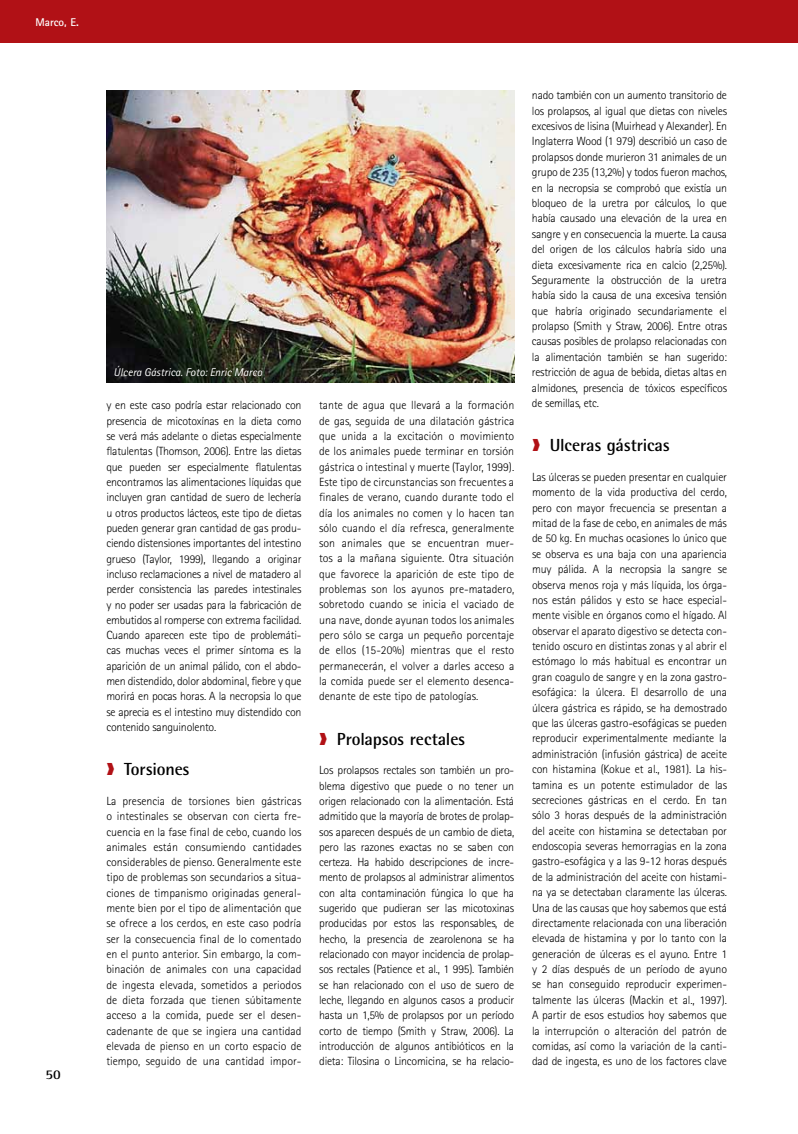
<style>
.page{position:relative;width:798px;height:1134px;background:#fff}
.page>*{position:absolute;margin:0;border:0;box-sizing:border-box;transform-origin:0 0}
.t1{font:700 17.5px "Rotis Semi Sans";letter-spacing:-.01em;color:#000}
.t2{font:700 13.75px "Rotis Serif";color:#000}
.t3{font:300 11.88px/15.2px "Rotis Sans Serif";letter-spacing:-.015em;color:#000;text-align:justify}
.t4{font:italic 11.25px "Rotis Sans Serif";color:#fff}
.t5{font:700 11.25px "Rotis Sans Serif";color:#fff}
.s1{color:#b11116}
</style>
<div class="page">
<div style="left:0;top:0;width:797px;height:43px;background:#b11116"></div>
<img style="left:106px;top:90px;width:408px;height:293px">
<p class="t5" style="left:35px;top:15px;width:45px">Marco, E.</p>
<p class="t2" style="left:46px;top:1066px;width:17px">50</p>
<p class="t4" style="left:113px;top:365px;width:150px">Úlcera Gástrica. Foto: Enric Marco</p>
<p class="t3" style="left:106px;top:398px;width:196px">y en este caso podría estar relacionado con presencia de micotoxínas en la dieta como se verá más adelante o dietas especialmente flatulentas (Thomson, 2006). Entre las dietas que pueden ser especialmente flatulentas encontramos las alimentaciones líquidas que incluyen gran cantidad de suero de lechería u otros productos lácteos, este tipo de dietas pueden generar gran cantidad de gas produ&shy;ciendo distensiones importantes del intestino grueso (Taylor, 1999), llegando a originar incluso reclamaciones a nivel de matadero al perder consistencia las paredes intestinales y no poder ser usadas para la fabricación de embutidos al romperse con extrema facilidad.<br>Cuando aparecen este tipo de problemáti&shy;cas muchas veces el primer síntoma es la aparición de un animal pálido, con el abdo&shy;men distendido, dolor abdominal, fiebre y que morirá en pocas horas. A la necropsia lo que se aprecia es el intestino muy distendido con contenido sanguinolento.</p>
<h1 class="t1" style="left:106px;top:759px;width:85px"><span class="s1">❱</span> Torsiones</h1>
<p class="t3" style="left:106px;top:793px;width:196px">La presencia de torsiones bien gástricas o intestinales se observan con cierta fre&shy;cuencia en la fase final de cebo, cuando los animales están consumiendo cantidades considerables de pienso. Generalmente este tipo de problemas son secundarios a situa&shy;ciones de timpanismo originadas general&shy;mente bien por el tipo de alimentación que se ofrece a los cerdos, en este caso podría ser la consecuencia final de lo comentado en el punto anterior. Sin embargo, la com&shy;binación de animales con una capacidad de ingesta elevada, sometidos a periodos de dieta forzada que tienen súbitamente acceso a la comida, puede ser el desen&shy;cadenante de que se ingiera una cantidad elevada de pienso en un corto espacio de tiempo, seguido de una cantidad impor-</p>
<p class="t3" style="left:319px;top:398px;width:196px">tante de agua que llevará a la formación de gas, seguida de una dilatación gástrica que unida a la excitación o movimiento de los animales puede terminar en torsión gástrica o intestinal y muerte (Taylor, 1999).<br>Este tipo de circunstancias son frecuentes a finales de verano, cuando durante todo el día los animales no comen y lo hacen tan sólo cuando el día refresca, generalmente son animales que se encuentran muer&shy;tos a la mañana siguiente. Otra situación que favorece la aparición de este tipo de problemas son los ayunos pre-matadero, sobretodo cuando se inicia el vaciado de una nave, donde ayunan todos los animales pero sólo se carga un pequeño porcentaje de ellos (15-20%) mientras que el resto permanecerán, el volver a darles acceso a la comida puede ser el elemento desenca&shy;denante de este tipo de patologías.</p>
<h1 class="t1" style="left:319px;top:728px;width:148px"><span class="s1">❱</span> Prolapsos rectales</h1>
<p class="t3" style="left:319px;top:763px;width:196px">Los prolapsos rectales son también un pro&shy;blema digestivo que puede o no tener un origen relacionado con la alimentación. Está admitido que la mayoría de brotes de prolap&shy;sos aparecen después de un cambio de dieta, pero las razones exactas no se saben con certeza. Ha habido descripciones de incre&shy;mento de prolapsos al administrar alimentos con alta contaminación fúngica lo que ha sugerido que pudieran ser las micotoxinas producidas por estos las responsables, de hecho, la presencia de zearolenona se ha relacionado con mayor incidencia de prolap&shy;sos rectales (Patience et al., 1 995). También se han relacionado con el uso de suero de leche, llegando en algunos casos a producir hasta un 1,5% de prolapsos por un período corto de tiempo (Smith y Straw, 2006). La introducción de algunos antibióticos en la dieta: Tilosina o Lincomicina, se ha relacio-</p>
<p class="t3" style="left:531px;top:88px;width:196px">nado también con un aumento transitorio de los prolapsos, al igual que dietas con niveles excesivos de lisina (M uirhead y Alexander). En Inglaterra Wood (1 979) describió un caso de prolapsos donde murieron 31 animales de un grupo de 235 (13,2%) y todos fueron machos, en la necropsia se comprobó que existía un bloqueo de la uretra por cálculos, lo que había causado una elevación de la urea en sangre y en consecuencia la muerte. La causa del origen de los cálculos habría sido una dieta excesivamente rica en calcio (2,25%).<br>Seguramente la obstrucción de la uretra había sido la causa de una excesiva tensión que habría originado secundariamente el prolapso (Smith y Straw, 2006). Entre otras causas posibles de prolapso relacionadas con la alimentación también se han sugerido: restricción de agua de bebida, dietas altas en almidones, presencia de tóxicos específicos de semillas, etc.</p>
<h1 class="t1" style="left:531px;top:435px;width:139px"><span class="s1">❱</span> Ulceras gástricas</h1>
<p class="t3" style="left:531px;top:469px;width:196px">Las úlceras se pueden presentar en cualquier momento de la vida productiva del cerdo, pero con mayor frecuencia se presentan a mitad de la fase de cebo, en animales de más de 50 kg. En muchas ocasiones lo único que se observa es una baja con una apariencia muy pálida. A la necropsia la sangre se observa menos roja y más líquida, los órga&shy;nos están pálidos y esto se hace especial&shy;mente visible en órganos como el hígado. Al observar el aparato digestivo se detecta con&shy;tenido oscuro en distintas zonas y al abrir el estómago lo más habitual es encontrar un gran coagulo de sangre y en la zona gastro&shy;esofágica: la úlcera. El desarrollo de una úlcera gástrica es rápido, se ha demostrado que las úlceras gastro-esofágicas se pueden reproducir experimentalmente mediante la administración (infusión gástrica) de aceite con histamina (Kokue et al., 1981). La his&shy;tamina es un potente estimulador de las secreciones gástricas en el cerdo. En tan sólo 3 horas después de la administración del aceite con histamina se detectaban por endoscopia severas hemorragias en la zona gastro-esofágica y a las 9-12 horas después de la administración del aceite con histami&shy;na ya se detectaban claramente las úlceras.<br>U na de las causas que hoy sabemos que está directamente relacionada con una liberación elevada de histamina y por lo tanto con la generación de úlceras es el ayuno. Entre 1 y 2 días después de un período de ayuno se han conseguido reproducir experimen&shy;talmente las úlceras (Mackin et al., 1997).<br>A partir de esos estudios hoy sabemos que la interrupción o alteración del patrón de comidas, así como la variación de la canti&shy;dad de ingesta, es uno de los factores clave</p>
</div>
